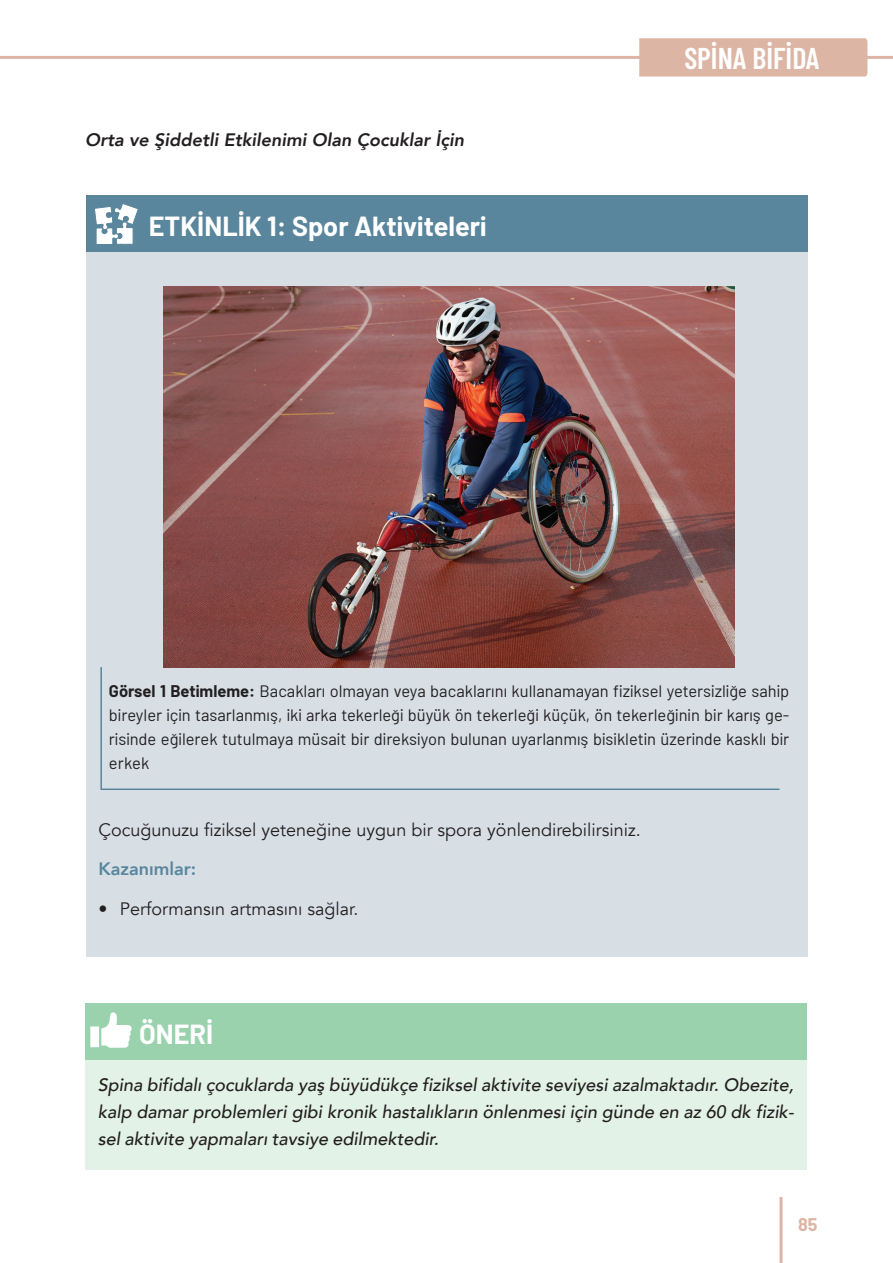
<style>
.page{position:relative;width:893px;height:1263px;background:#fff}
.page>*{position:absolute;margin:0;border:0;box-sizing:border-box;transform-origin:0 0}
.t1{font:600 30px "Barlow Condensed";color:#fff}
.t2{font:700 27px "Barlow";color:#fff}
.t3{font:italic 500 18px/27px "Avenir";color:#231f20;text-align:justify}
.t4{font:18px "Avenir";color:#231f20}
.t5{font:italic 800 18px "Avenir";color:#231f20}
.t6{font:800 18px "Avenir";color:#59869d}
.t7{font:700 18px "Barlow";color:#ddb5a5}
.t8{font:16.5px/24px "Barlow";color:#231f20;text-align:justify}
.s1{font-weight:700}
</style>
<div class="page">
<hr style="left:0;top:56px;width:893px;height:3px;background:#ddb5a5">
<hr style="left:779px;top:1197px;width:3px;height:66px;background:#ddb5a5">
<div style="left:639px;top:38px;width:228px;height:39px;background:#ddb5a5"></div>
<div style="left:86px;top:196px;width:721px;height:56px;background:#59869d"></div>
<svg style="left:95px;top:204px;width:43px;height:40px"></svg>
<div style="left:86px;top:252px;width:721px;height:705px;background:#d7dfe5"></div>
<svg style="left:100px;top:666px;width:680px;height:124px"></svg>
<div style="left:85px;top:1003px;width:721px;height:57px;background:#9ad2ae"></div>
<div style="left:85px;top:1060px;width:721px;height:109px;background:#e3f2e7"></div>
<svg style="left:101px;top:1012px;width:31px;height:36px"></svg>
<div style="left:90px;top:1026px;width:9px;height:21px;background:#fff"></div>
<img style="left:164px;top:286px;width:570px;height:381px">
<p class="t5" style="left:85px;top:129px;width:381px">Orta ve Şiddetli Etkilenimi Olan Çocuklar İçin</p>
<h2 class="t2" style="left:149px;top:206px;width:339px">ETKİNLİK 1: Spor Aktiviteleri</h2>
<h1 class="t1" style="left:684px;top:37px;width:137px">SPİNA BİFİDA</h1>
<p class="t8" style="left:109px;top:678px;width:682px"><span class="s1">Görsel 1 Betimleme:</span> Bacakları olmayan veya bacaklarını kullanamayan fiziksel yetersizliğe sahip bireyler için tasarlanmış, iki arka tekerleği büyük ön tekerleği küçük, ön tekerleğinin bir karış ge&shy;risinde eğilerek tutulmaya müsait bir direksiyon bulunan uyarlanmış bisikletin üzerinde kasklı bir erkek</p>
<p class="t4" style="left:99px;top:819px;width:544px">Çocuğunuzu fiziksel yeteneğine uygun bir spora yönlendirebilirsiniz.</p>
<p class="t6" style="left:99px;top:855px;width:99px">Kazanımlar:</p>
<p class="t4" style="left:99px;top:898px;width:261px">• Performansın artmasını sağlar.</p>
<h2 class="t2" style="left:139px;top:1014px;width:76px">ÖNERİ</h2>
<p class="t3" style="left:98px;top:1071px;width:697px">Spina bifidalı çocuklarda yaş büyüdükçe fiziksel aktivite seviyesi azalmaktadır. Obezite, kalp damar problemleri gibi kronik hastalıkların önlenmesi için günde en az 60 dk fizik&shy;sel aktivite yapmaları tavsiye edilmektedir.</p>
<p class="t7" style="left:798px;top:1211px;width:21px">85</p>
</div>
